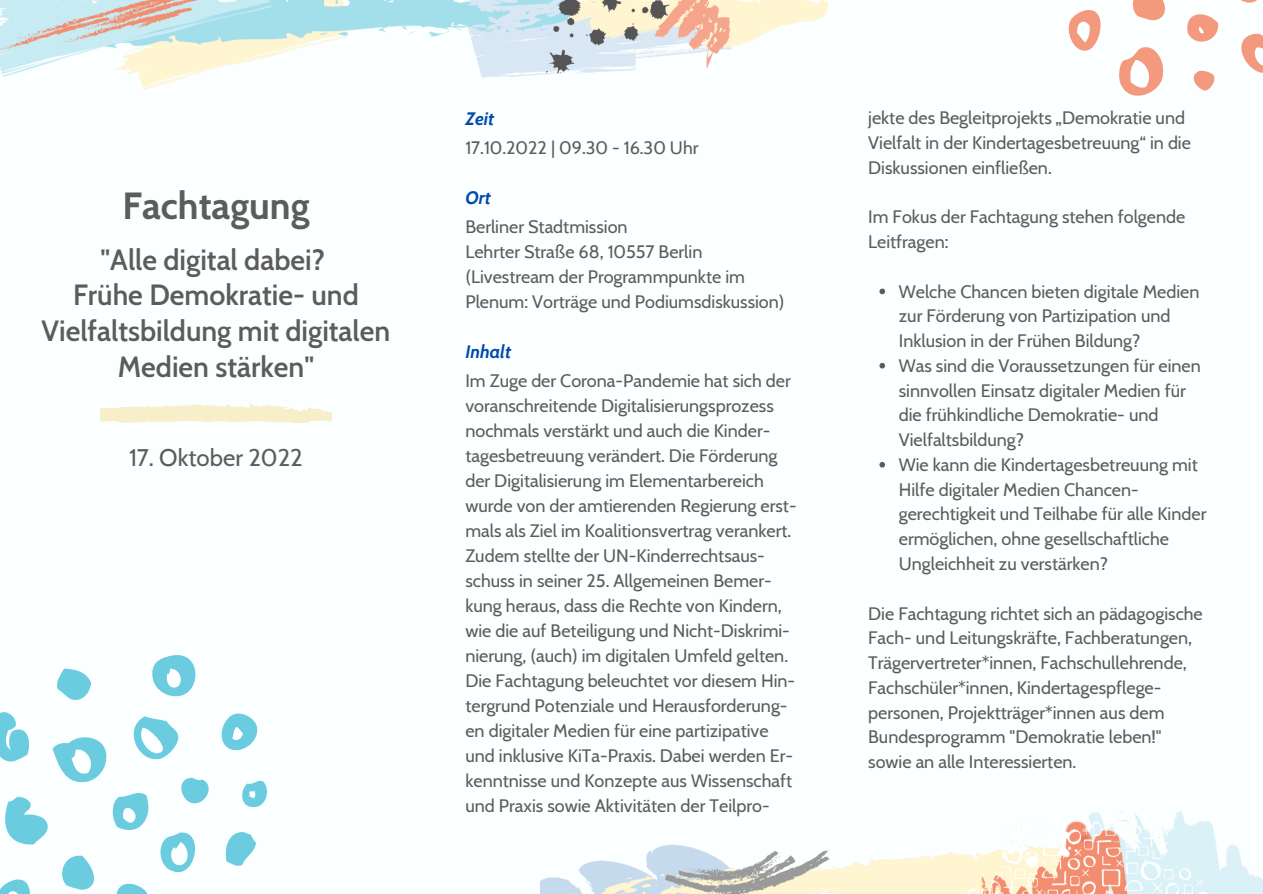
<style>
.page{position:relative;width:1263px;height:894px;background:#fff}
.page>*{position:absolute;margin:0;border:0;box-sizing:border-box;transform-origin:0 0}
.t1{font:700 37.65px "Cabin";color:#5c5c5b}
.t2{font:600 28.5px/35.5px "Cabin";color:#5c5c5b;text-align:center}
.t3{font:24px "Cabin";color:#5c5c5b}
.t4{font:18px/25px "Cabin";color:#5c5c5b}
.t5{font:italic 700 18px "Cabin";color:#004aad}
</style>
<div class="page">
<svg style="left:152px;top:655px;width:44px;height:42px"></svg>
<svg style="left:57px;top:668px;width:34px;height:32px"></svg>
<svg style="left:0;top:712px;width:268px;height:181px"></svg>
<svg style="left:1241px;top:0;width:16px;height:3px"></svg>
<svg style="left:1132px;top:0;width:33px;height:21px"></svg>
<svg style="left:1068px;top:10px;width:33px;height:41px"></svg>
<svg style="left:1187px;top:14px;width:32px;height:28px"></svg>
<svg style="left:1241px;top:33px;width:22px;height:40px"></svg>
<svg style="left:1119px;top:47px;width:45px;height:49px"></svg>
<svg style="left:1193px;top:70px;width:22px;height:21px"></svg>
<svg style="left:100px;top:404px;width:231px;height:19px"></svg>
<img style="left:540px;top:810px;width:723px;height:83px">
<img style="left:0;top:0;width:828px;height:90px">
<svg style="left:879px;top:288px;width:6px;height:6px"></svg>
<svg style="left:879px;top:363px;width:6px;height:5px"></svg>
<svg style="left:879px;top:462px;width:6px;height:5px"></svg>
<h1 class="t1" style="left:122px;top:182px;width:189px">Fachtagung</h1>
<h2 class="t2" style="left:42px;top:241px;width:350px">"Alle digital dabei?<br>Frühe Demokratie- und<br>Vielfaltsbildung mit digitalen<br>Medien stärken"</h2>
<h3 class="t3" style="left:129px;top:443px;width:175px">17. Oktober 2022</h3>
<p class="t5" style="left:465px;top:108px;width:30px">Zeit</p>
<p class="t4" style="left:465px;top:135px;width:235px">17.10.2022 | 09.30 - 16.30 Uhr</p>
<p class="t5" style="left:465px;top:187px;width:27px">Ort</p>
<p class="t4" style="left:465px;top:214px;width:321px">Berliner Stadtmission<br>Lehrter Straße 68, 10557 Berlin (Livestream der Programmpunkte im Plenum: Vorträge und Podiumsdiskussion)</p>
<p class="t5" style="left:465px;top:340px;width:47px">Inhalt</p>
<p class="t4" style="left:465px;top:368px;width:333px">Im Zuge der Corona-Pandemie hat sich der voranschreitende Digitalisierungsprozess nochmals verstärkt und auch die Kinder&shy;tagesbetreuung verändert. Die Förderung der Digitalisierung im Elementarbereich wurde von der amtierenden Regierung erst&shy;mals als Ziel im Koalitionsvertrag verankert.<br>Zudem stellte der UN-Kinderrechtsaus&shy;schuss in seiner 25. Allgemeinen Bemer&shy;kung heraus, dass die Rechte von Kindern, wie die auf Beteiligung und Nicht-Diskrimi&shy;nierung, (auch) im digitalen Umfeld gelten.<br>Die Fachtagung beleuchtet vor diesem Hin&shy;tergrund Potenziale und Herausforderung&shy;en digitaler Medien für eine partizipative und inklusive KiTa-Praxis. Dabei werden Er&shy;kenntnisse und Konzepte aus Wissenschaft und Praxis sowie Aktivitäten der Teilpro-</p>
<p class="t4" style="left:868px;top:105px;width:324px">jekte des Begleitprojekts „Demokratie und<br>Vielfalt in der Kindertagesbetreuung“ in die<br>Diskussionen einfließen.</p>
<p class="t4" style="left:868px;top:204px;width:319px">Im Fokus der Fachtagung stehen folgende<br>Leitfragen:</p>
<p class="t4" style="left:899px;top:279px;width:309px">Welche Chancen bieten digitale Medien zur Förderung von Partizipation und Inklusion in der Frühen Bildung?<br>Was sind die Voraussetzungen für einen sinnvollen Einsatz digitaler Medien für die frühkindliche Demokratie- und Vielfaltsbildung?<br>Wie kann die Kindertagesbetreuung mit Hilfe digitaler Medien Chancen&shy;gerechtigkeit und Teilhabe für alle Kinder ermöglichen, ohne gesellschaftliche Ungleichheit zu verstärken?</p>
<p class="t4" style="left:868px;top:600px;width:336px">Die Fachtagung richtet sich an pädagogische Fach- und Leitungskräfte, Fachberatungen, Trägervertreter*innen, Fachschullehrende, Fachschüler*innen, Kindertagespflege&shy;personen, Projektträger*innen aus dem Bundesprogramm "Demokratie leben!" sowie an alle Interessierten.</p>
</div>
